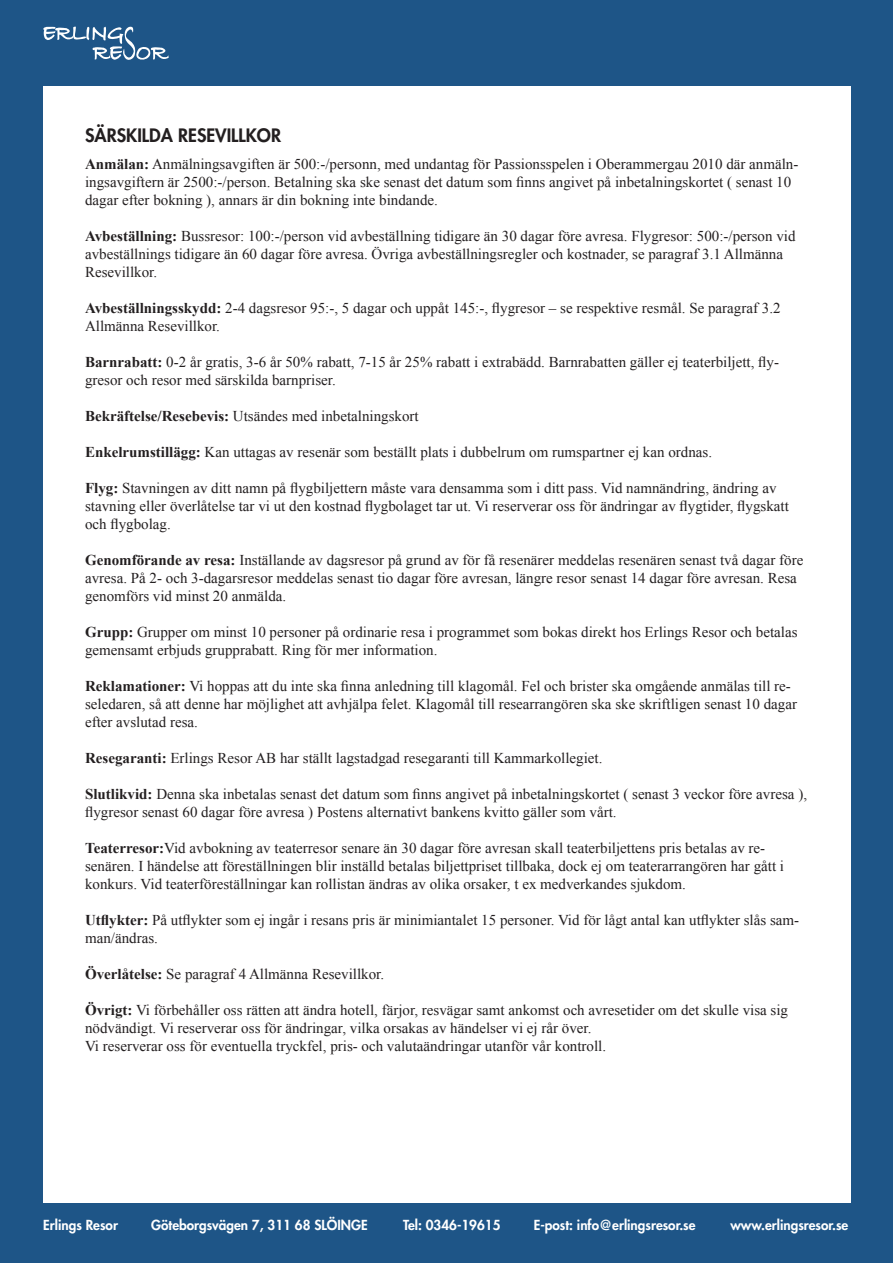
<style>
.page{position:relative;width:893px;height:1263px;background:#1e5587}
.page>*{position:absolute;margin:0;border:0;box-sizing:border-box;transform-origin:0 0}
.t1{font:800 18px "Futura Std";color:#231f20}
.t2{font:15px/18px "Times New Roman";color:#231f20}
.t3{font:800 13.5px "Futura Std";color:#fff}
.s1{font-weight:700}
</style>
<div class="page">
<div style="left:43px;top:86px;width:808px;height:1117px;background:#fff"></div>
<svg style="left:43px;top:26px;width:126px;height:34px"></svg>
<p class="t1" style="left:85px;top:124px;width:198px">SÄRSKILDA RESEVILLKOR</p>
<p class="t2" style="left:85px;top:155px;width:715px"><span class="s1">Anmälan:</span> Anmälningsavgiften är 500:-/personn, med undantag för Passionsspelen i Oberammergau 2010 där anmäln&shy;ingsavgiftern är 2500:-/person. Betalning ska ske senast det datum som finns angivet på inbetalningskortet ( senast 10 dagar efter bokning ), annars är din bokning inte bindande.</p>
<p class="t2" style="left:85px;top:227px;width:712px"><span class="s1">Avbeställning:</span> Bussresor: 100:-/person vid avbeställning tidigare än 30 dagar före avresa. Flygresor: 500:-/person vid avbeställnings tidigare än 60 dagar före avresa. Övriga avbeställningsregler och kostnader, se paragraf 3.1 Allmänna<br>Resevillkor.</p>
<p class="t2" style="left:85px;top:299px;width:697px"><span class="s1">Avbeställningsskydd:</span> 2-4 dagsresor 95:-, 5 dagar och uppåt 145:-, flygresor – se respektive resmål. Se paragraf 3.2<br>Allmänna Resevillkor.</p>
<p class="t2" style="left:85px;top:353px;width:695px"><span class="s1">Barnrabatt:</span> 0-2 år gratis, 3-6 år 50% rabatt, 7-15 år 25% rabatt i extrabädd. Barnrabatten gäller ej teaterbiljett, fly&shy;gresor och resor med särskilda barnpriser.</p>
<p class="t2" style="left:85px;top:407px;width:335px"><span class="s1">Bekräftelse/Resebevis:</span> Utsändes med inbetalningskort</p>
<p class="t2" style="left:85px;top:443px;width:629px"><span class="s1">Enkelrumstillägg:</span> Kan uttagas av resenär som beställt plats i dubbelrum om rumspartner ej kan ordnas.</p>
<p class="t2" style="left:85px;top:479px;width:705px"><span class="s1">Flyg:</span> Stavningen av ditt namn på flygbiljettern måste vara densamma som i ditt pass. Vid namnändring, ändring av stavning eller överlåtelse tar vi ut den kostnad flygbolaget tar ut. Vi reserverar oss för ändringar av flygtider, flygskatt och flygbolag.</p>
<p class="t2" style="left:85px;top:551px;width:720px"><span class="s1">Genomförande av resa:</span> Inställande av dagsresor på grund av för få resenärer meddelas resenären senast två dagar före avresa. På 2- och 3-dagarsresor meddelas senast tio dagar före avresan, längre resor senast 14 dagar före avresan. Resa genomförs vid minst 20 anmälda.</p>
<p class="t2" style="left:85px;top:623px;width:714px"><span class="s1">Grupp:</span> Grupper om minst 10 personer på ordinarie resa i programmet som bokas direkt hos Erlings Resor och betalas gemensamt erbjuds grupprabatt. Ring för mer information.</p>
<p class="t2" style="left:85px;top:677px;width:713px"><span class="s1">Reklamationer:</span> Vi hoppas att du inte ska finna anledning till klagomål. Fel och brister ska omgående anmälas till re&shy;seledaren, så att denne har möjlighet att avhjälpa felet. Klagomål till researrangören ska ske skriftligen senast 10 dagar efter avslutad resa.</p>
<p class="t2" style="left:85px;top:749px;width:519px"><span class="s1">Resegaranti:</span> Erlings Resor AB har ställt lagstadgad resegaranti till Kammarkollegiet.</p>
<p class="t2" style="left:85px;top:785px;width:723px"><span class="s1">Slutlikvid:</span> Denna ska inbetalas senast det datum som finns angivet på inbetalningskortet ( senast 3 veckor före avresa ), flygresor senast 60 dagar före avresa ) Postens alternativt bankens kvitto gäller som vårt.</p>
<p class="t2" style="left:85px;top:839px;width:701px"><span class="s1">Teaterresor:</span>Vid avbokning av teaterresor senare än 30 dagar före avresan skall teaterbiljettens pris betalas av re&shy;senären. I händelse att föreställningen blir inställd betalas biljettpriset tillbaka, dock ej om teaterarrangören har gått i konkurs. Vid teaterföreställningar kan rollistan ändras av olika orsaker, t ex medverkandes sjukdom.</p>
<p class="t2" style="left:85px;top:911px;width:716px"><span class="s1">Utflykter:</span> På utflykter som ej ingår i resans pris är minimiantalet 15 personer. Vid för lågt antal kan utflykter slås sam&shy;man/ändras.</p>
<p class="t2" style="left:85px;top:965px;width:301px"><span class="s1">Överlåtelse:</span> Se paragraf 4 Allmänna Resevillkor.</p>
<p class="t2" style="left:85px;top:1001px;width:705px"><span class="s1">Övrigt:</span> Vi förbehåller oss rätten att ändra hotell, färjor, resvägar samt ankomst och avresetider om det skulle visa sig nödvändigt. Vi reserverar oss för ändringar, vilka orsakas av händelser vi ej rår över.</p>
<p class="t2" style="left:85px;top:1037px;width:523px">Vi reserverar oss för eventuella tryckfel, pris- och valutaändringar utanför vår kontroll.</p>
<p class="t3" style="left:43px;top:1216px;width:76px">Erlings Resor</p>
<p class="t3" style="left:151px;top:1216px;width:218px">Göteborgsvägen 7, 311 68 SLÖINGE</p>
<p class="t3" style="left:403px;top:1216px;width:99px">Tel: 0346-19615</p>
<p class="t3" style="left:534px;top:1216px;width:163px">E-post: info@erlingsresor.se</p>
<p class="t3" style="left:730px;top:1216px;width:120px">www.erlingsresor.se</p>
</div>
